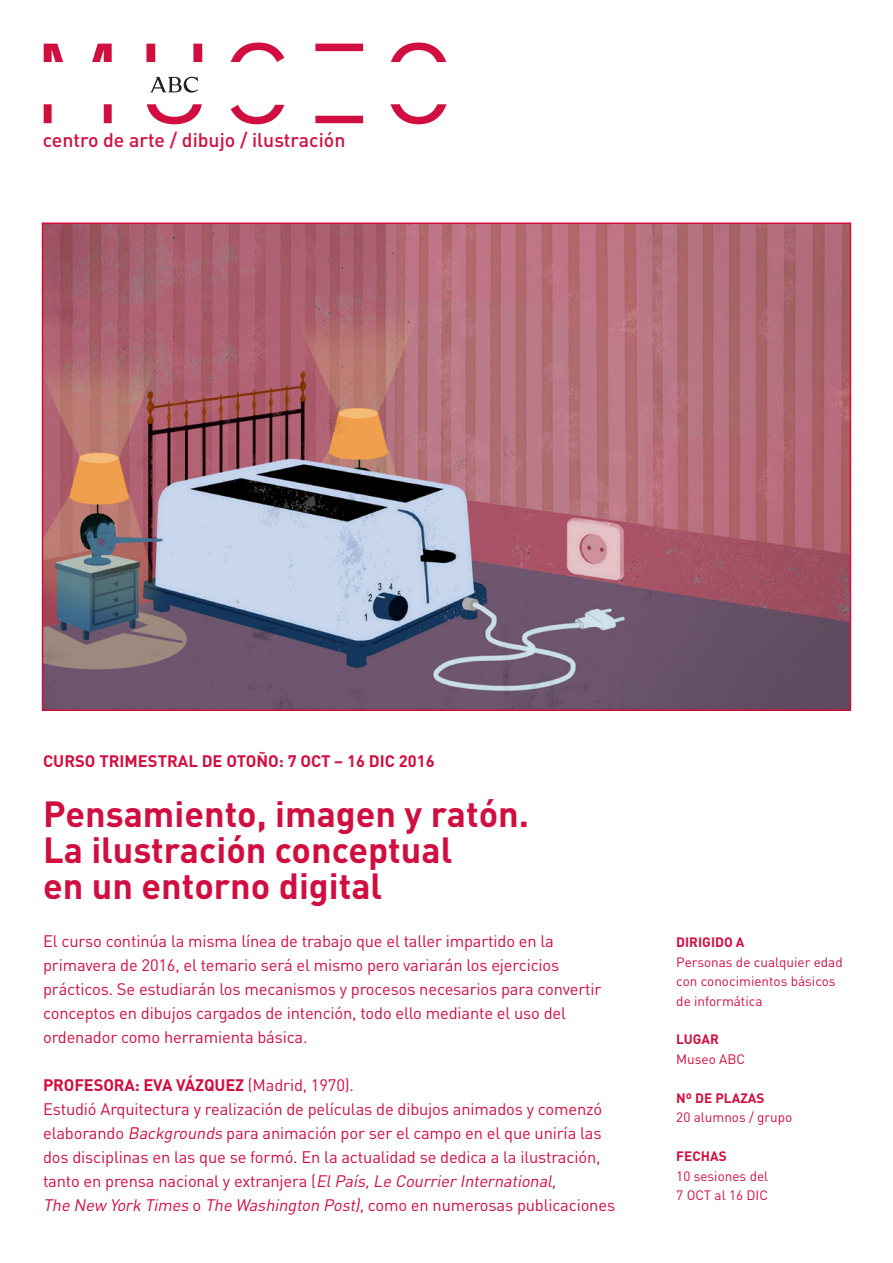
<style>
.page{position:relative;width:893px;height:1263px;background:#fff}
.page>*{position:absolute;margin:0;border:0;box-sizing:border-box;transform-origin:0 0}
.t1{font:700 36px "DIN";color:#d10e40}
.t2{font:500 19.5px "DIN";color:#d10e40}
.t3{font:16.5px/24px "DIN";letter-spacing:-.01em;color:#d10e40}
.t4{font:700 16.5px "DIN";color:#d10e40}
.t5{font:13.5px/19.4px "DIN";color:#d10e40}
.t6{font:700 13.5px "DIN";color:#d10e40}
.s1{font-weight:400}
.s2{font-style:italic}
</style>
<div class="page">
<img style="left:45px;top:225px;width:803px;height:483px">
<svg style="left:44px;top:42px;width:402px;height:82px"></svg>
<p class="t2" style="left:43px;top:127px;width:304px">centro de arte / dibujo / ilustración</p>
<p class="t4" style="left:43px;top:750px;width:393px">CURSO TRIMESTRAL DE OTOÑO: 7 OCT – 16 DIC 2016</p>
<p class="t1" style="left:43px;top:790px;width:487px">Pensamiento, imagen y ratón.</p>
<p class="t1" style="left:43px;top:826px;width:411px">La ilustración conceptual</p>
<p class="t1" style="left:43px;top:862px;width:341px">en un entorno digital</p>
<p class="t3" style="left:43px;top:928px;width:560px">El curso continúa la misma línea de trabajo que el taller impartido en la primavera de 2016, el temario será el mismo pero variarán los ejercicios prácticos. Se estudiarán los mecanismos y procesos necesarios para convertir conceptos en dibujos cargados de intención, todo ello mediante el uso del ordenador como herramienta básica.</p>
<p class="t4" style="left:43px;top:1074px;width:312px">PROFESORA: EVA VÁZQUEZ <span class="s1">(Madrid, 1970).</span></p>
<p class="t3" style="left:43px;top:1096px;width:574px">Estudió Arquitectura y realización de películas de dibujos animados y comenzó elaborando <span class="s2">Backgrounds</span> para animación por ser el campo en el que uniría las dos disciplinas en las que se formó. En la actualidad se dedica a la ilustración, tanto en prensa nacional y extranjera (<span class="s2">ElPaís,Le CourrierInternational,<br>The New York Times</span> o <span class="s2">The Washington Post)</span>, c o m o e n n u m e ro s a s p u b l i ca c i o n e s</p>
<p class="t6" style="left:676px;top:934px;width:70px">DIRIGIDO A</p>
<p class="t5" style="left:676px;top:952px;width:168px">Personas de cualquier edad con conocimientos básicos de informática</p>
<p class="t6" style="left:676px;top:1031px;width:44px">LUGAR</p>
<p class="t5" style="left:676px;top:1049px;width:70px">Museo ABC</p>
<p class="t6" style="left:676px;top:1089px;width:90px">Nº DE PLAZAS</p>
<p class="t5" style="left:676px;top:1107px;width:118px">20 alumnos / grupo</p>
<p class="t6" style="left:676px;top:1147px;width:52px">FECHAS</p>
<p class="t5" style="left:676px;top:1166px;width:93px">10 sesiones del</p>
<p class="t5" style="left:676px;top:1185px;width:93px">7 OCT al 16 DIC</p>
</div>
